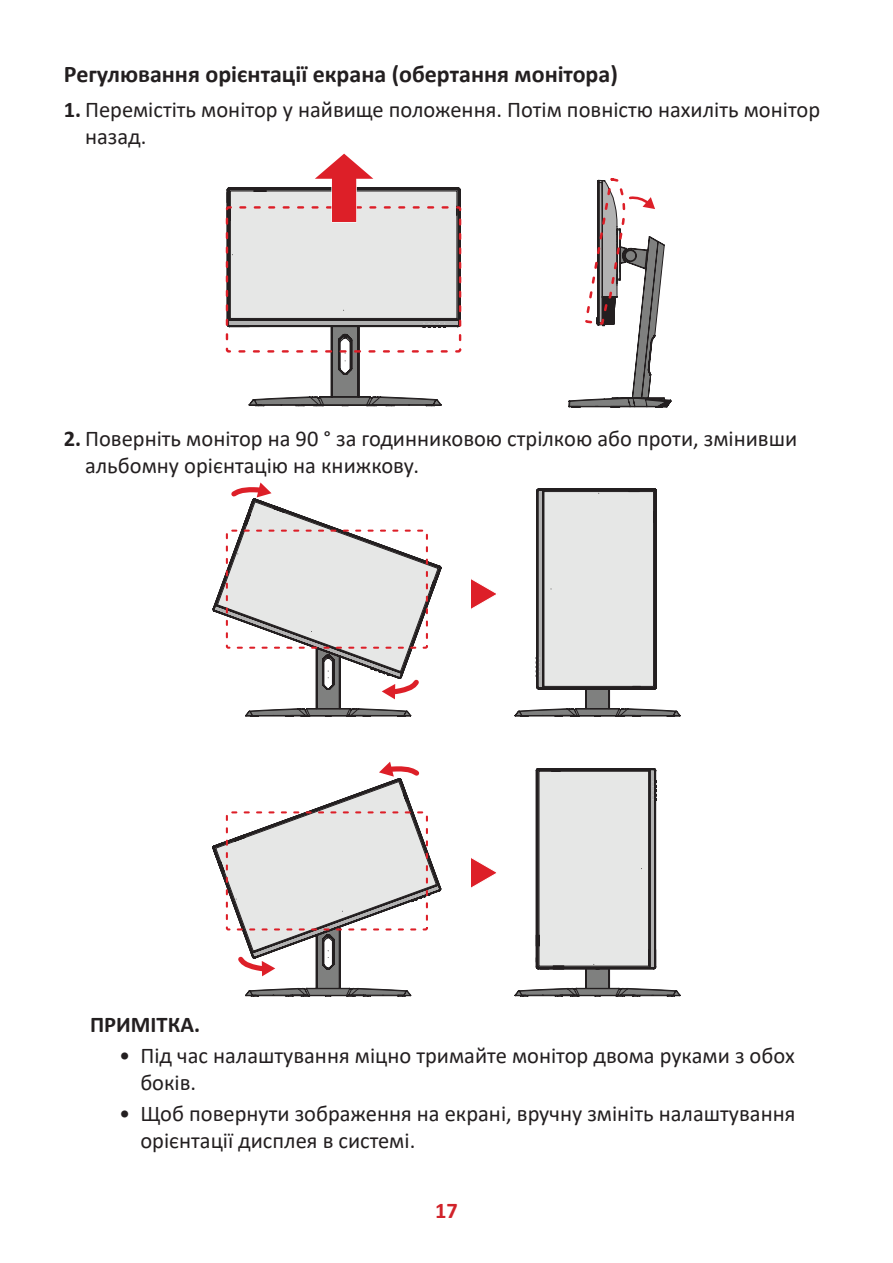
<style>
.page{position:relative;width:893px;height:1263px;background:#fff}
.page>*{position:absolute;margin:0;border:0;box-sizing:border-box;transform-origin:0 0}
.t1{font:700 24px "Calibri";color:#231f20}
.t2{font:22.5px/27px "Calibri";color:#231f20}
.t3{font:700 22.5px "Calibri";color:#231f20}
.t4{font:700 22.5px "Calibri";color:#d1232a}
.s1{font-weight:700}
</style>
<div class="page">
<svg style="left:569px;top:178px;width:102px;height:230px"></svg>
<svg style="left:227px;top:153px;width:233px;height:253px"></svg>
<svg style="left:515px;top:489px;width:165px;height:228px"></svg>
<svg style="left:515px;top:768px;width:165px;height:229px"></svg>
<svg style="left:471px;top:579px;width:25px;height:30px"></svg>
<svg style="left:471px;top:858px;width:25px;height:30px"></svg>
<svg style="left:213px;top:762px;width:228px;height:235px"></svg>
<svg style="left:213px;top:482px;width:228px;height:235px"></svg>
<p class="t1" style="left:64px;top:57px;width:556px">Регулювання орієнтації екрана (обертання монітора)</p>
<p class="t2" style="left:85px;top:96px;width:737px;text-indent:-21px"><span class="s1">1.</span> Перемістіть монітор у найвище положення. Потім повністю нахиліть монітор назад.</p>
<p class="t2" style="left:85px;top:425px;width:714px;text-indent:-21px"><span class="s1">2.</span> Поверніть монітор на 90 ° за годинниковою стрілкою або проти, змінивши альбомну орієнтацію на книжкову.</p>
<p class="t3" style="left:90px;top:1008px;width:111px">ПРИМІТКА.</p>
<p class="t2" style="left:140px;top:1042px;width:656px;text-indent:-21px">• Під час налаштування міцно тримайте монітор двома руками з обох боків.</p>
<p class="t2" style="left:140px;top:1100px;width:657px;text-indent:-21px">• Щоб повернути зображення на екрані, вручну змініть налаштування орієнтації дисплея в системі.</p>
<p class="t4" style="left:435px;top:1194px;width:24px">17</p>
</div>
